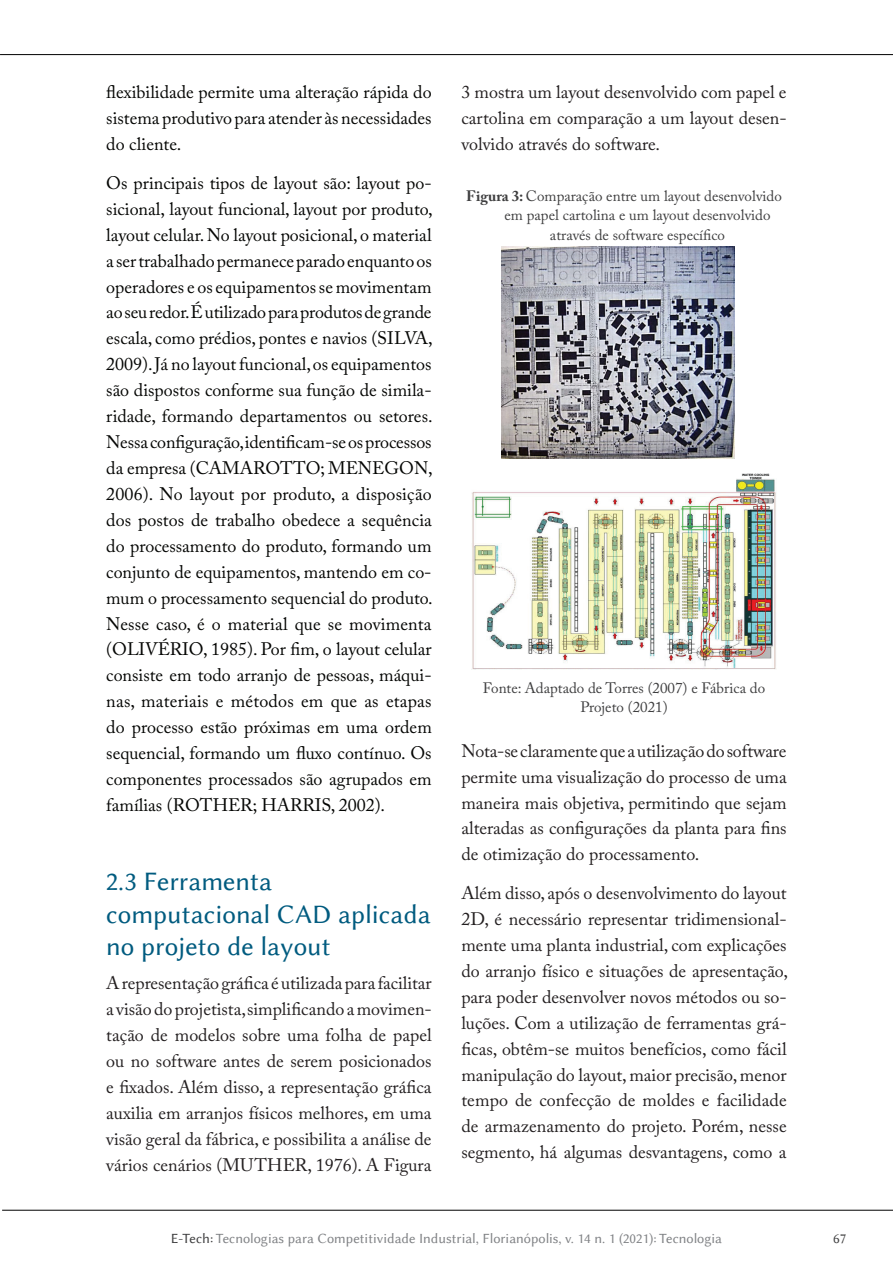
<style>
.page{position:relative;width:893px;height:1263px;background:#fff}
.page>*{position:absolute;margin:0;border:0;box-sizing:border-box;transform-origin:0 0}
.t1{font:27px/32.4px "Lin Biolinum";color:#005b7f}
.t2{font:18px/26px "Adobe Caslon Pro";color:#040503;text-align:justify}
.t3{font:18px/26px "Adobe Caslon Pro";color:#231f20;text-align:justify}
.t4{font:15px/19.5px "Adobe Caslon Pro";color:#3e3e3f;text-align:center}
.t5{font:14.25px "Lin Biolinum";color:#808285}
.t6{font:14.25px "Lin Biolinum";color:#3e3e3f}
.s1{font-weight:700}
.s2{color:#3e3e3f}
</style>
<div class="page">
<hr style="left:2px;top:1210px;width:891px;height:1px;background:#000">
<hr style="left:0;top:54px;width:893px;height:1px;background:#000">
<img style="left:472px;top:473px;width:304px;height:196px">
<img style="left:501px;top:247px;width:233px;height:211px">
<p class="t2" style="left:106px;top:79px;width:327px">flexibilidade permite uma alteração rápida do sistema produtivo para atender às necessidades do cliente.</p>
<p class="t2" style="left:106px;top:170px;width:328px">Os principais tipos de layout são: layout po&shy;sicional, layout funcional, layout por produto, layout celular. No layout posicional, o material a ser trabalhado permanece parado enquanto os operadores e os equipamentos se movimentam ao seu redor. É utilizado para produtos de grande escala, como prédios, pontes e navios (SILVA, 2009). Já no layout funcional, os equipamentos são dispostos conforme sua função de simila&shy;ridade, formando departamentos ou setores.<br>Nessa configuração, identificam-se os processos da empresa (CAMAROTTO; MENEGON, 2006). No layout por produto, a disposição dos postos de trabalho obedece a sequência do processamento do produto, formando um conjunto de equipamentos, mantendo em co&shy;mum o processamento sequencial do produto.<br>Nesse caso, é o material que se movimenta (OLIVÉRIO, 1985). Por fim, o layout celular consiste em todo arranjo de pessoas, máqui&shy;nas, materiais e métodos em que as etapas do processo estão próximas em uma ordem sequencial, formando um fluxo contínuo. Os componentes processados são agrupados em famílias (ROTHER; HARRIS, 2002).</p>
<h1 class="t1" style="left:106px;top:865px;width:326px">2.3 Ferramenta computacional CAD aplicada no projeto de layout</h1>
<p class="t3" style="left:106px;top:970px;width:327px">A representação gráfica é utilizada para facilitar a visão do projetista, simplificando a movimen&shy;tação de modelos sobre uma folha de papel ou no software antes de serem posicionados e fixados. Além disso, a representação gráfica auxilia em arranjos físicos melhores, em uma visão geral da fábrica, e possibilita a análise de vários cenários (MUTHER, 1976). A Figura</p>
<p class="t3" style="left:461px;top:79px;width:327px">3 mostra um layout desenvolvido com papel e cartolina em comparação a um layout desen&shy;volvido através do software.</p>
<p class="t4" style="left:466px;top:186px;width:317px"><span class="s1">Figura 3:</span> Comparação entre um layout desenvolvido</p>
<p class="t4" style="left:505px;top:205px;width:267px">em papel cartolina e um layout desenvolvido</p>
<p class="t4" style="left:550px;top:225px;width:177px">através de software específico</p>
<p class="t4" style="left:483px;top:678px;width:284px">Fonte: Adaptado de Torres (2007) e Fábrica do<br>Projeto (2021)</p>
<p class="t3" style="left:461px;top:737px;width:327px">Nota-se claramente que a utilização do software permite uma visualização do processo de uma maneira mais objetiva, permitindo que sejam alteradas as configurações da planta para fins de otimização do processamento.</p>
<p class="t3" style="left:461px;top:880px;width:328px">Além disso, após o desenvolvimento do layout 2D, é necessário representar tridimensional&shy;mente uma planta industrial, com explicações do arranjo físico e situações de apresentação, para poder desenvolver novos métodos ou so&shy;luções. Com a utilização de ferramentas grá&shy;ficas, obtêm-se muitos benefícios, como fácil manipulação do layout, maior precisão, menor tempo de confecção de moldes e facilidade de armazenamento do projeto. Porém, nesse segmento, há algumas desvantagens, como a</p>
<p class="t5" style="left:171px;top:1230px;width:553px"><span class="s2">E-Tech:</span> Tecnologias para Competitividade Industrial, Florianópolis, v. 14 n. 1 (2021): Tecnologia</p>
<p class="t6" style="left:833px;top:1230px;width:15px">67</p>
</div>
